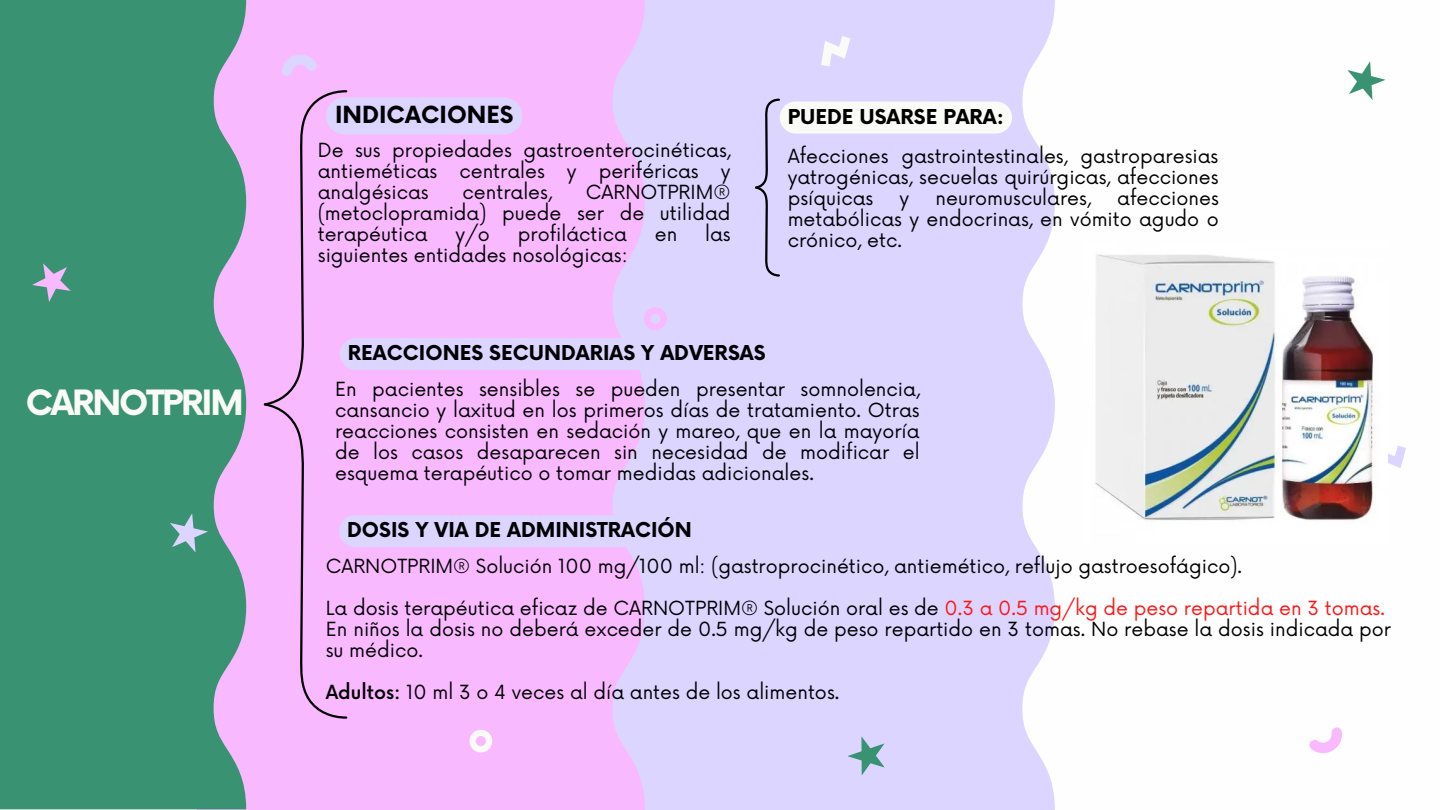
<style>
.page{position:relative;width:1440px;height:810px;background:#fff}
.page>*{position:absolute;margin:0;border:0;box-sizing:border-box;transform-origin:0 0}
.t1{font:700 34px "Now";letter-spacing:-.065em;color:#fafaf6}
.t2{font:700 23px "Now";color:#000}
.t3{font:700 20px "Now";color:#000}
.t4{font:19px/21px "Now";color:#000;text-align:justify}
.s1{color:#ff1616}
.s2{font-weight:500}
</style>
<div class="page">
<div style="left:645px;top:0;width:410px;height:810px;background:#dcd5ff"></div>
<div style="left:197px;top:0;width:448px;height:810px;background:#f9b9ff"></div>
<div style="left:0;top:0;width:246px;height:809px;background:#399272"></div>
<svg style="left:27px;top:253px;width:54px;height:54px;background:#589889"></svg>
<svg style="left:165px;top:509px;width:46px;height:45px;background:#5ea192"></svg>
<svg style="left:1347px;top:61px;width:39px;height:39px"></svg>
<svg style="left:469px;top:730px;width:23px;height:22px"></svg>
<svg style="left:279px;top:51px;width:39px;height:26px"></svg>
<svg style="left:1388px;top:446px;width:18px;height:22px"></svg>
<svg style="left:843px;top:728px;width:53px;height:53px;background:#c0c9e7"></svg>
<svg style="left:821px;top:36px;width:29px;height:30px"></svg>
<svg style="left:1309px;top:727px;width:33px;height:27px"></svg>
<img style="left:1095px;top:254px;width:279px;height:267px">
<div style="left:340px;top:338px;width:434px;height:32px;background:#dcd5ff;border-radius:16px"></div>
<svg style="left:262px;top:89px;width:438px;height:631px;background:#efbefd"></svg>
<svg style="left:754px;top:97px;width:258px;height:181px"></svg>
<h1 class="t1" style="left:26px;top:384px;width:219px">CARNOTPRIM</h1>
<p class="t2" style="left:335px;top:102px;width:180px">INDICACIONES</p>
<p class="t4" style="left:318px;top:141px;width:415px">De sus propiedades gastroenterocinéticas, antieméticas centrales y periféricas y analgésicas</p>
<p class="t4" style="left:463px;top:183px;width:91px">centrales,</p>
<p class="t4" style="left:318px;top:183px;width:414px;text-indent:268px">CARNOTPRIM® (metoclopramida) puede ser de utilidad terapéutica</p>
<p class="t4" style="left:455px;top:225px;width:36px">y/o</p>
<p class="t4" style="left:518px;top:225px;width:111px">profiláctica</p>
<p class="t4" style="left:655px;top:225px;width:24px">en</p>
<p class="t4" style="left:705px;top:225px;width:27px">las</p>
<p class="t4" style="left:318px;top:246px;width:311px">siguientes entidades nosológicas:</p>
<p class="t3" style="left:788px;top:106px;width:218px">PUEDE USARSE PARA:</p>
<p class="t4" style="left:788px;top:147px;width:433px">Afecciones gastrointestinales, gastroparesias yatrogénicas, secuelas quirúrgicas, afecciones psíquicas</p>
<p class="t4" style="left:788px;top:189px;width:433px;text-indent:330px">afecciones metabólicas y endocrinas, en vómito agudo o crónico, etc.</p>
<p class="t4" style="left:900px;top:189px;width:11px">y</p>
<p class="t4" style="left:936px;top:189px;width:157px">neuromusculares,</p>
<p class="t3" style="left:348px;top:342px;width:419px">REACCIONES SECUNDARIAS Y ADVERSAS</p>
<p class="t4" style="left:335px;top:379px;width:586px">En pacientes sensibles se pueden presentar somnolencia, cansancio y laxitud en los primeros días de tratamiento. Otras reacciones consisten en sedación y mareo, que en la mayoría de los casos desaparecen sin necesidad de modificar el esquema terapéutico o tomar medidas adicionales.</p>
<p class="t3" style="left:347px;top:519px;width:346px">DOSIS Y VIA DE ADMINISTRACIÓN</p>
<p class="t4" style="left:326px;top:556px;width:918px">CARNOTPRIM® Solución 100 mg/100 ml: (gastroprocinético, antiemético, reflujo gastroesofágico).</p>
<p class="t4" style="left:326px;top:598px;width:1067px;text-align:left">La dosis terapéutica eficaz de CARNOTPRIM® Solución oral es de <span class="s1">0.3 a 0.5 mg/kg de peso repartida en 3 tomas.<br></span>En niños la dosis no deberá exceder de 0.5 mg/kg de peso repartido en 3 tomas. No rebase la dosis indicada por su médico.</p>
<p class="t4" style="left:326px;top:682px;width:515px"><span class="s2">Adultos:</span> 10 ml 3 o 4 veces al día antes de los alimentos.</p>
</div>
